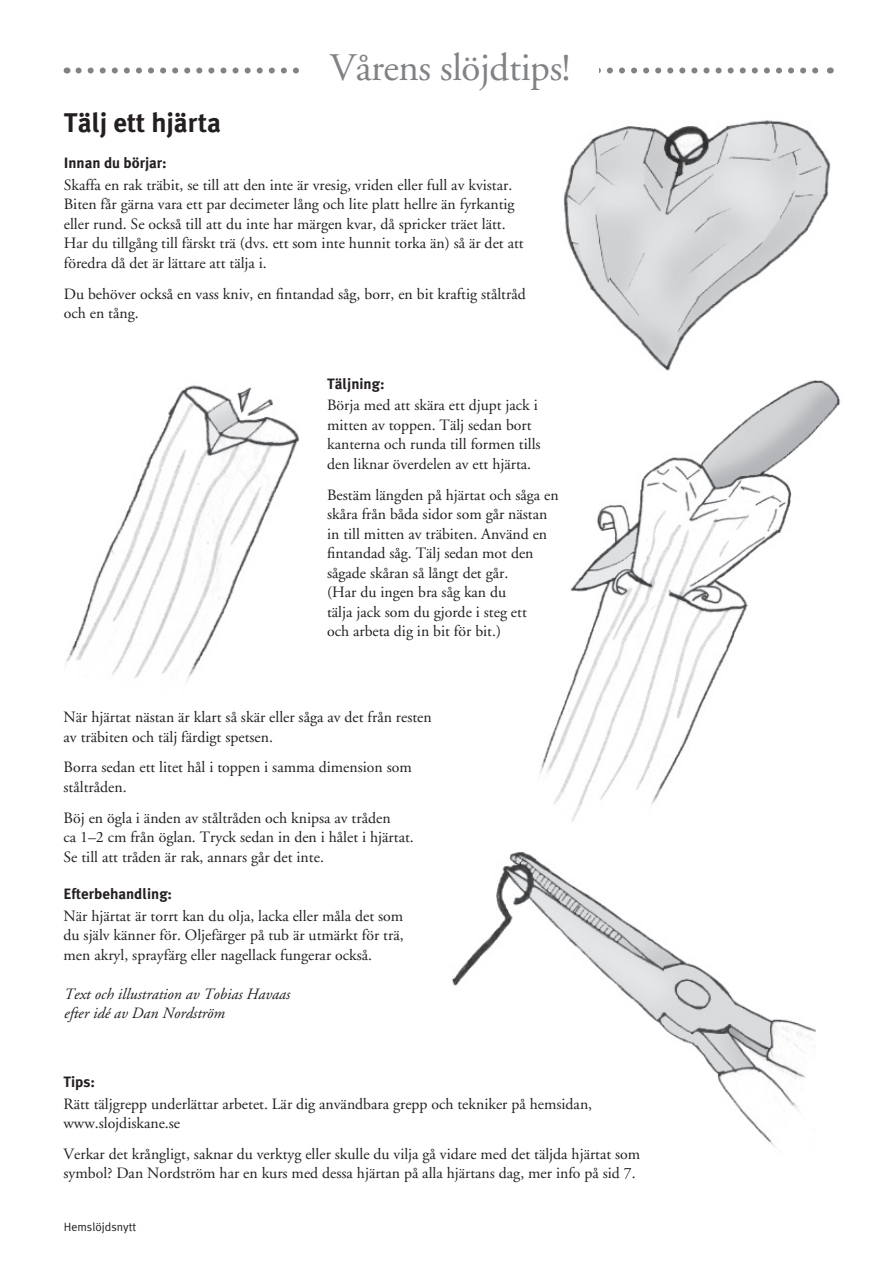
<style>
.page{position:relative;width:893px;height:1263px;background:#fff}
.page>*{position:absolute;margin:0;border:0;box-sizing:border-box;transform-origin:0 0}
.t1{font:39px "Adobe Garamond";letter-spacing:-.01em;color:#808285}
.t2{font:700 27px "Meta Plus";color:#231f20}
.t3{font:15.75px/19.5px "Adobe Garamond";color:#231f20}
.t4{font:italic 15.75px/19.5px "Adobe Garamond";color:#231f20}
.t5{font:700 15px "Meta Plus";color:#231f20}
.t6{font:12px "Meta Plus Normal";color:#231f20}
</style>
<div class="page">
<img style="left:540px;top:380px;width:300px;height:442px">
<img style="left:452px;top:851px;width:364px;height:296px">
<svg style="left:78px;top:68px;width:741px;height:6px"></svg>
<div style="left:302px;top:52px;width:297px;height:42px;background:#fff"></div>
<img style="left:66px;top:385px;width:234px;height:296px">
<img style="left:563px;top:120px;width:268px;height:251px">
<h1 class="t1" style="left:330px;top:47px;width:242px">Vårens slöjdtips!</h1>
<h2 class="t2" style="left:64px;top:107px;width:159px">Tälj ett hjärta</h2>
<p class="t5" style="left:64px;top:154px;width:105px">Innan du börjar:</p>
<p class="t3" style="left:64px;top:175px;width:461px">Skaffa en rak träbit, se till att den inte är vresig, vriden eller full av kvistar.<br>Biten får gärna vara ett par decimeter lång och lite platt hellre än fyrkantig eller rund. Se också till att du inte har märgen kvar, då spricker träet lätt.<br>Har du tillgång till färskt trä (dvs. ett som inte hunnit torka än) så är det att föredra då det är lättare att tälja i.</p>
<p class="t3" style="left:64px;top:284px;width:463px">Du behöver också en vass kniv, en fintandad såg, borr, en bit kraftig ståltråd och en tång.</p>
<p class="t5" style="left:327px;top:375px;width:59px">Täljning:</p>
<p class="t3" style="left:327px;top:396px;width:215px">Börja med att skära ett djupt jack i mitten av toppen. Tälj sedan bort kanterna och runda till formen tills den liknar överdelen av ett hjärta.</p>
<p class="t3" style="left:327px;top:485px;width:233px">Bestäm längden på hjärtat och såga en skåra från båda sidor som går nästan in till mitten av träbiten. Använd en fintandad såg. Tälj sedan mot den sågade skåran så långt det går.<br>(Har du ingen bra såg kan du<br>tälja jack som du gjorde i steg ett<br>och arbeta dig in bit för bit.)</p>
<p class="t3" style="left:64px;top:708px;width:370px">När hjärtat nästan är klart så skär eller såga av det från resten av träbiten och tälj färdigt spetsen.</p>
<p class="t3" style="left:64px;top:758px;width:350px">Borra sedan ett litet hål i toppen i samma dimension som ståltråden.</p>
<p class="t3" style="left:64px;top:808px;width:352px">Böj en ögla i änden av ståltråden och knipsa av tråden<br>ca 1–2 cm från öglan. Tryck sedan in den i hålet i hjärtat.<br>Se till att tråden är rak, annars går det inte.</p>
<p class="t5" style="left:64px;top:885px;width:110px">Efterbehandling:</p>
<p class="t3" style="left:64px;top:906px;width:342px;text-align:justify">När hjärtat är torrt kan du olja, lacka eller måla det som du själv känner för. Oljefärger på tub är utmärkt för trä, men akryl, sprayfärg eller nagellack fungerar också.</p>
<p class="t4" style="left:64px;top:985px;width:228px">Text och illustration av Tobias Havaas efter idé av Dan Nordström</p>
<p class="t5" style="left:64px;top:1073px;width:33px">Tips:</p>
<p class="t3" style="left:64px;top:1094px;width:530px">Rätt täljgrepp underlättar arbetet. Lär dig användbara grepp och tekniker på hemsidan, www.slojdiskane.se</p>
<p class="t3" style="left:64px;top:1144px;width:578px">Verkar det krångligt, saknar du verktyg eller skulle du vilja gå vidare med det täljda hjärtat som symbol? Dan Nordström har en kurs med dessa hjärtan på alla hjärtans dag, mer info på sid 7.</p>
<p class="t6" style="left:64px;top:1220px;width:74px">Hemslöjdsnytt</p>
</div>
